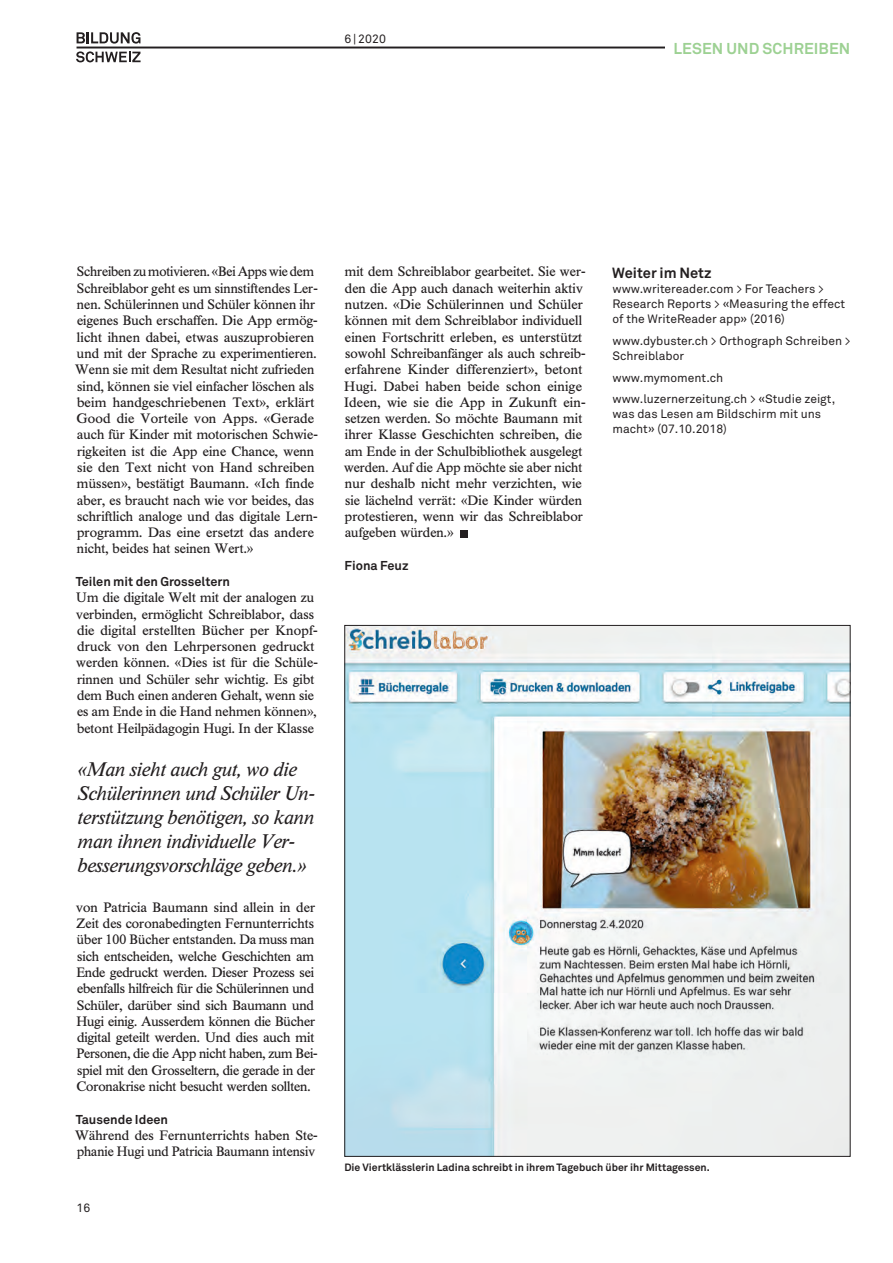
<style>
.page{position:relative;width:893px;height:1263px;background:#fff}
.page>*{position:absolute;margin:0;border:0;box-sizing:border-box;transform-origin:0 0}
.t1{font:italic 19.5px/24px "Times BQ";letter-spacing:.005em;color:#231f20}
.t2{font:700 15.6px "Akkurat Pro";letter-spacing:.005em;color:#9dd193}
.t3{font:700 14.7px "Akkurat Pro";color:#231f20}
.t4{font:13.5px/16.4px "Times BQ";letter-spacing:.005em;color:#231f20}
.t5{font:700 12.75px "Akkurat Pro";color:#231f20}
.t6{font:12.15px/15.1px "Akkurat Pro";color:#231f20}
.t7{font:700 10.5px "Akkurat Pro";color:#231f20}
</style>
<div class="page">
<hr style="left:77px;top:47px;width:773px;height:1px;background:#231f20">
<svg style="left:76px;top:51px;width:65px;height:11px"></svg>
<svg style="left:77px;top:32px;width:63px;height:12px"></svg>
<div style="left:665px;top:33px;width:194px;height:29px;background:#fff"></div>
<div style="left:460px;top:530px;width:8px;height:7px;background:#231f20"></div>
<img style="left:346px;top:627px;width:502px;height:528px">
<p class="t6" style="left:344px;top:31px;width:43px">6 | 2020</p>
<p class="t2" style="left:674px;top:39px;width:178px">LESEN UND SCHREIBEN</p>
<p class="t4" style="left:75px;top:264px;width:244px">Schreiben zu motivieren. «Bei Apps wie dem Schreiblabor geht es um sinnstiftendes Ler&shy;nen. Schülerinnen und Schüler können ihr eigenes Buch erschaffen. Die App ermög&shy;licht ihnen dabei, etwas auszuprobieren und mit der Sprache zu experimentieren.<br>Wenn sie mit dem Resultat nicht zufrieden sind, können sie viel einfacher löschen als beim handgeschriebenen Text», erklärt Good die Vorteile von Apps. «Gerade auch für Kinder mit motorischen Schwie&shy;rigkeiten ist die App eine Chance, wenn sie den Text nicht von Hand schreiben müssen», bestätigt Baumann. «Ich finde aber, es braucht nach wie vor beides, das schriftlich analoge und das digitale Lern&shy;programm. Das eine ersetzt das andere nicht, beides hat seinen Wert.»</p>
<p class="t5" style="left:76px;top:574px;width:156px">Teilen mit den Grosseltern</p>
<p class="t4" style="left:76px;top:590px;width:243px">Um die digitale Welt mit der analogen zu verbinden, ermöglicht Schreiblabor, dass die digital erstellten Bücher per Knopf&shy;druck von den Lehrpersonen gedruckt werden können. «Dies ist für die Schüle&shy;rinnen und Schüler sehr wichtig. Es gibt dem Buch einen anderen Gehalt, wenn sie es am Ende in die Hand nehmen können», betont Heilpädagogin Hugi. In der Klasse</p>
<h1 class="t1" style="left:77px;top:757px;width:240px">«Man sieht auch gut, wo die<br>Schülerinnen und Schüler Un&shy;terstützung benötigen, so kann man ihnen individuelle Ver&shy;besserungsvorschläge geben.»</h1>
<p class="t4" style="left:76px;top:899px;width:243px">von Patricia Baumann sind allein in der Zeit des coronabedingten Fernunterrichts über 100 Bücher entstanden. Da muss man sich entscheiden, welche Geschichten am Ende gedruckt werden. Dieser Prozess sei ebenfalls hilfreich für die Schülerinnen und Schüler, darüber sind sich Baumann und Hugi einig. Ausserdem können die Bücher digital geteilt werden. Und dies auch mit Personen, die die App nicht haben, zum Bei&shy;spiel mit den Grosseltern, die gerade in der Coronakrise nicht besucht werden sollten.</p>
<p class="t5" style="left:76px;top:1111px;width:94px">Tausende Ideen</p>
<p class="t4" style="left:75px;top:1127px;width:244px">Während des Fernunterrichts haben Ste&shy;phanie Hugi und Patricia Baumann intensiv</p>
<p class="t6" style="left:76px;top:1200px;width:15px">16</p>
<p class="t4" style="left:344px;top:264px;width:243px">mit dem Schreiblabor gearbeitet. Sie wer&shy;den die App auch danach weiterhin aktiv nutzen. «Die Schülerinnen und Schüler können mit dem Schreiblabor individuell einen Fortschritt erleben, es unterstützt sowohl Schreibanfänger als auch schreib&shy;erfahrene Kinder differenziert», betont Hugi. Dabei haben beide schon einige Ideen, wie sie die App in Zukunft ein&shy;setzen werden. So möchte Baumann mit ihrer Klasse Geschichten schreiben, die am Ende in der Schulbibliothek ausgelegt werden. Auf die App möchte sie aber nicht nur deshalb nicht mehr verzichten, wie sie lächelnd verrät: «Die Kinder würden protestieren, wenn wir das Schreiblabor aufgeben würden.»</p>
<p class="t5" style="left:345px;top:557px;width:65px">Fiona Feuz</p>
<p class="t3" style="left:612px;top:264px;width:101px">Weiter im Netz</p>
<p class="t6" style="left:612px;top:281px;width:234px">www.writereader.com &gt; For Teachers &gt;<br>Research Reports &gt; «Measuring the effect of the WriteReader app» (2016)</p>
<p class="t6" style="left:612px;top:333px;width:240px">www.dybuster.ch &gt; Orthograph Schreiben &gt;<br>Schreiblabor</p>
<p class="t6" style="left:612px;top:367px;width:224px;line-height:21.5px">www.mymoment.ch www.luzernerzeitung.ch &gt; «Studie zeigt,</p>
<p class="t6" style="left:612px;top:406px;width:210px">was das Lesen am Bildschirm mit uns macht» (07.10.2018)</p>
<p class="t7" style="left:344px;top:1160px;width:367px">Die Viertklässlerin Ladina schreibt in ihrem Tagebuch über ihr Mittagessen.</p>
</div>
